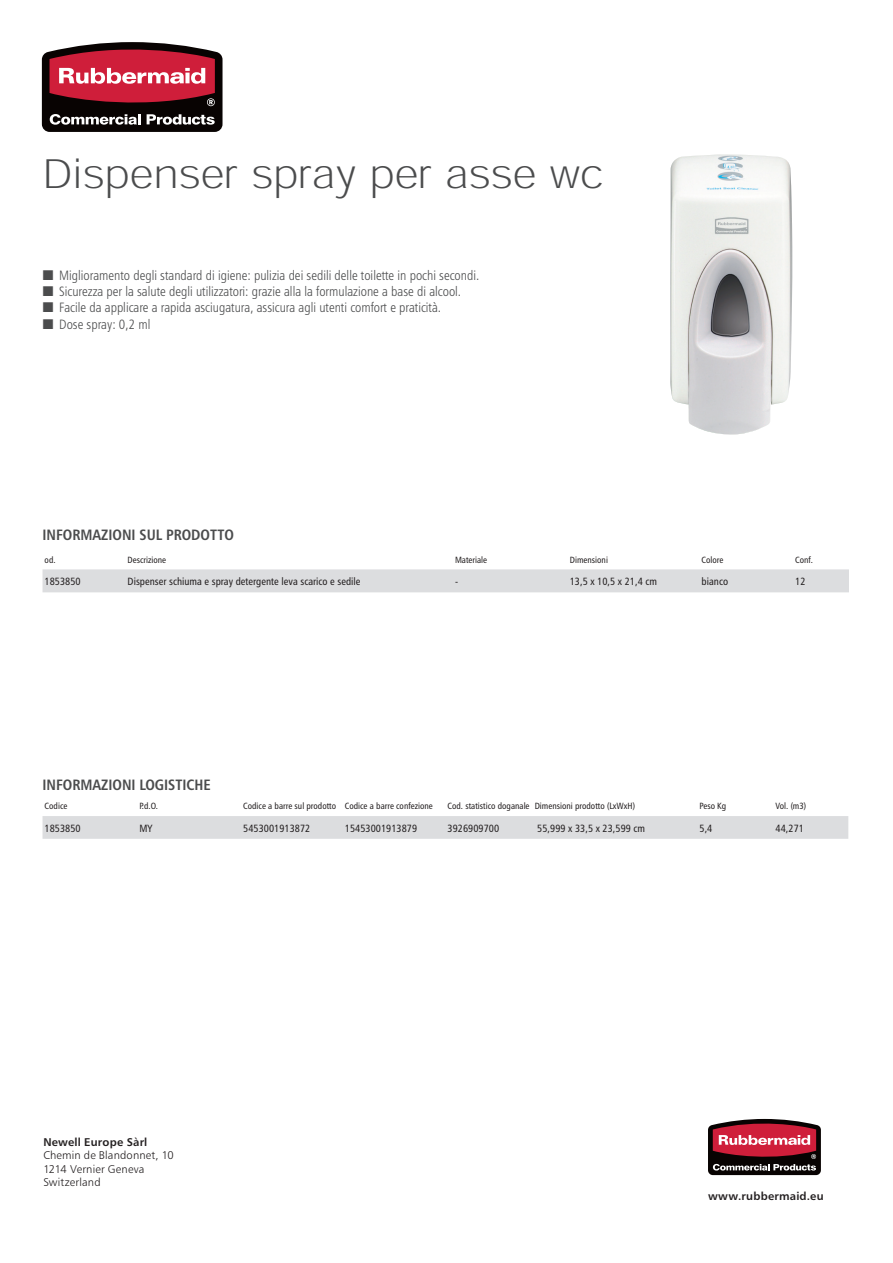
<style>
.page{position:relative;width:893px;height:1263px;background:#fff}
.page>*{position:absolute;margin:0;border:0;box-sizing:border-box;transform-origin:0 0}
.t1{font:300 40.5px "Adobe Gothic Std";color:#4b4c4d}
.t2{font:15px "Humanist 777 BT Bold Condensed B";color:#4b4c4d}
.t3{font:13.5px/16.2px "Humanist 777 BT Light Condensed B";color:#4b4c4d}
.t4{font:11.25px/13.5px "Humanist 777 BT Light B";letter-spacing:.015em;color:#231f20}
.t5{font:11.25px "Humanist 777 BT Bold B";letter-spacing:.02em;color:#231f20}
.t6{font:10.5px "Humanist 777 BT Roman Condensed B";color:#231f20}
.t7{font:9px "Humanist 777 BT Roman Condensed B";color:#231f20}
</style>
<div class="page">
<svg style="left:708px;top:1119px;width:113px;height:56px;background:#823742"></svg>
<svg style="left:42px;top:42px;width:181px;height:90px;background:#823843"></svg>
<div style="left:43px;top:569px;width:806px;height:23px;background:#dcdddf"></div>
<div style="left:43px;top:816px;width:805px;height:23px;background:#dcdddf"></div>
<img style="left:670px;top:155px;width:122px;height:280px">
<h1 class="t1" style="left:42px;top:150px;width:563px">Dispenser spray per asse wc</h1>
<p class="t3" style="left:59px;top:267px;width:422px">Miglioramento degli standard di igiene: pulizia dei sedili delle toilette in pochi secondi.<br>Sicurezza per la salute degli utilizzatori: grazie alla la formulazione a base di alcool.<br>Facile da applicare a rapida asciugatura, assicura agli utenti comfort e praticità.<br>Dose spray: 0,2 ml</p>
<p class="t2" style="left:43px;top:525px;width:193px">INFORMAZIONI SUL PRODOTTO</p>
<p class="t7" style="left:45px;top:554px;width:13px">od.</p>
<p class="t7" style="left:128px;top:554px;width:40px">Descrizione</p>
<p class="t7" style="left:455px;top:554px;width:34px">Materiale</p>
<p class="t7" style="left:570px;top:554px;width:40px">Dimensioni</p>
<p class="t7" style="left:702px;top:554px;width:23px">Colore</p>
<p class="t7" style="left:795px;top:554px;width:19px">Conf.</p>
<p class="t6" style="left:45px;top:575px;width:38px">1853850</p>
<p class="t6" style="left:128px;top:575px;width:234px">Dispenser schiuma e spray detergente leva scarico e sedile</p>
<p class="t6" style="left:455px;top:575px;width:5px">-</p>
<p class="t6" style="left:570px;top:575px;width:89px">13,5 x 10,5 x 21,4 cm</p>
<p class="t6" style="left:702px;top:575px;width:28px">bianco</p>
<p class="t6" style="left:795px;top:575px;width:12px">12</p>
<p class="t2" style="left:43px;top:775px;width:170px">INFORMAZIONI LOGISTICHE</p>
<p class="t7" style="left:45px;top:801px;width:24px">Codice</p>
<p class="t7" style="left:139px;top:801px;width:20px">P.d.O.</p>
<p class="t7" style="left:243px;top:801px;width:191px">Codice a barre sul prodotto Codice a barre confezione</p>
<p class="t7" style="left:448px;top:801px;width:189px">Cod. statistico doganale Dimensioni prodotto (LxWxH)</p>
<p class="t7" style="left:699px;top:801px;width:28px">Peso Kg</p>
<p class="t7" style="left:776px;top:801px;width:32px">Vol. (m3)</p>
<p class="t6" style="left:45px;top:821px;width:38px">1853850</p>
<p class="t6" style="left:139px;top:821px;width:14px">MY</p>
<p class="t6" style="left:243px;top:821px;width:69px">5453001913872</p>
<p class="t6" style="left:345px;top:821px;width:74px">15453001913879</p>
<p class="t6" style="left:448px;top:821px;width:53px">3926909700</p>
<p class="t6" style="left:537px;top:821px;width:109px">55,999 x 33,5 x 23,599 cm</p>
<p class="t6" style="left:699px;top:821px;width:14px">5,4</p>
<p class="t6" style="left:776px;top:821px;width:30px">44,271</p>
<p class="t5" style="left:43px;top:1135px;width:106px">Newell Europe Sàrl</p>
<p class="t4" style="left:43px;top:1148px;width:132px">Chemin de Blandonnet, 10<br>1214 Vernier Geneva<br>Switzerland</p>
<p class="t5" style="left:708px;top:1189px;width:117px">www.rubbermaid.eu</p>
</div>
